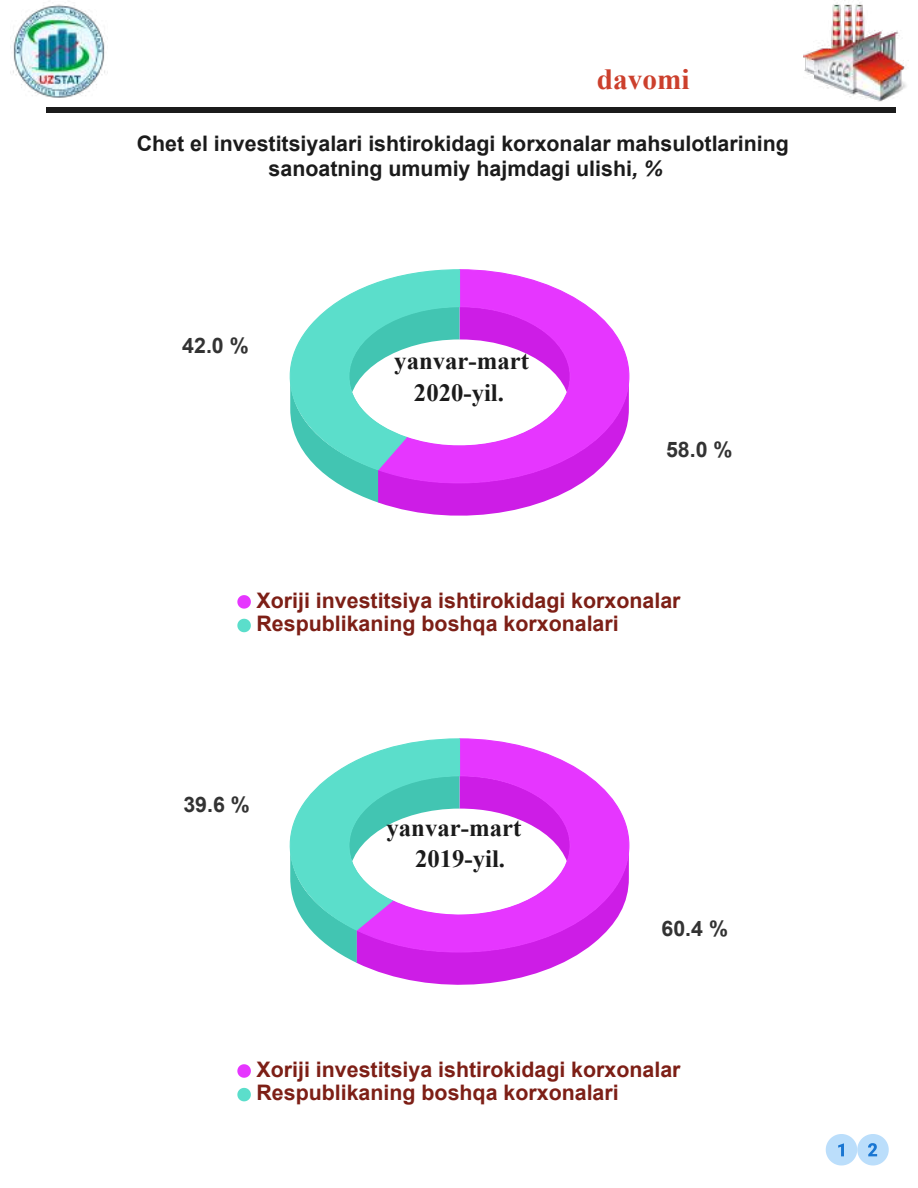
<style>
.page{position:relative;width:918px;height:1188px;background:#fff}
.page>*{position:absolute;margin:0;border:0;box-sizing:border-box;transform-origin:0 0}
.t1{font:700 29.25px "Times New Roman";color:#cc402d}
.t2{font:700 24.75px/31.5px "Times New Roman";color:#1b1b1b;text-align:center}
.t3{font:700 21.3px/23.7px "Arial";color:#7d1f16}
.t4{font:700 21.3px/24.8px "Arial";color:#1b1b1b;text-align:center}
.t5{font:700 21.3px "Arial";color:#333}
.s1{font-style:italic}
</style>
<div class="page">
<img style="left:803px;top:0;width:106px;height:101px">
<div style="left:46px;top:107px;width:850px;height:5px;background:#1b1b1b"></div>
<svg style="left:289px;top:269px;width:340px;height:247px"></svg>
<svg style="left:237px;top:595px;width:14px;height:14px"></svg>
<svg style="left:237px;top:619px;width:14px;height:13px"></svg>
<svg style="left:289px;top:738px;width:340px;height:247px"></svg>
<svg style="left:237px;top:1064px;width:14px;height:14px"></svg>
<svg style="left:237px;top:1088px;width:14px;height:13px"></svg>
<svg style="left:826px;top:1134px;width:63px;height:32px"></svg>
<img style="left:10px;top:4px;width:98px;height:94px">
<h1 class="t1" style="left:597px;top:59px;width:94px">davomi</h1>
<p class="t4" style="left:137px;top:132px;width:654px">Chet el investitsiyalari ishtirokidagi korxonalar mahsulotlarining sanoatning umumiy hajmdagi ulishi<span class="s1">, %</span></p>
<p class="t5" style="left:182px;top:332px;width:68px">42.0 %</p>
<p class="t2" style="left:394px;top:344px;width:136px">yanvar-mart<br>2020-yil.</p>
<p class="t5" style="left:666px;top:435px;width:68px">58.0 %</p>
<p class="t3" style="left:256px;top:589px;width:426px">Xoriji investitsiya ishtirokidagi korxonalar<br>Respublikaning boshqa korxonalari</p>
<p class="t5" style="left:183px;top:791px;width:68px">39.6 %</p>
<p class="t2" style="left:387px;top:811px;width:136px">yanvar-mart<br>2019-yil.</p>
<p class="t5" style="left:662px;top:914px;width:68px">60.4 %</p>
<p class="t3" style="left:256px;top:1058px;width:426px">Xoriji investitsiya ishtirokidagi korxonalar<br>Respublikaning boshqa korxonalari</p>
</div>
